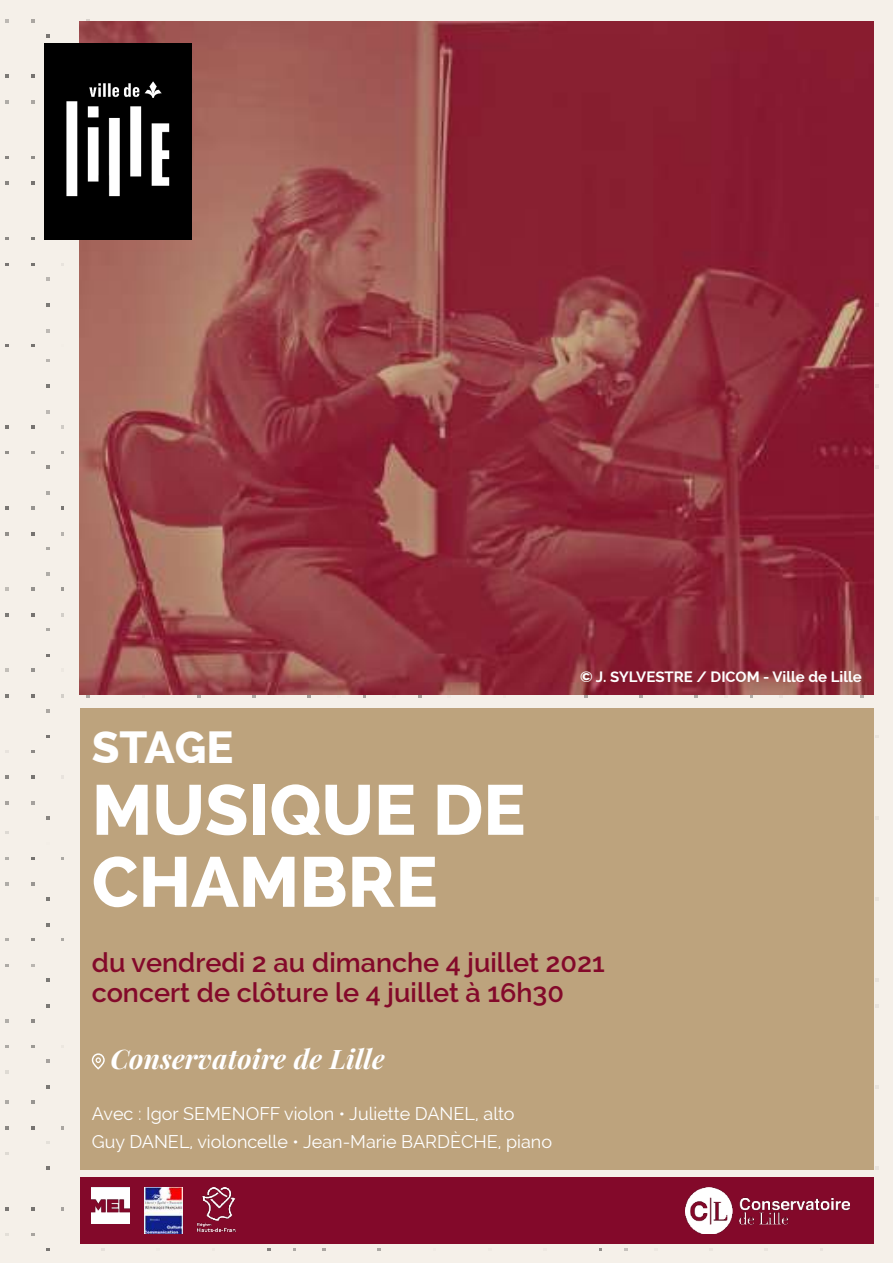
<style>
.page{position:relative;width:893px;height:1263px;background:#f5f0e9}
.page>*{position:absolute;margin:0;border:0;box-sizing:border-box;transform-origin:0 0}
.t1{font:800 70.5px/72px "Raleway";color:#fff}
.t2{font:800 45px "Raleway";color:#fff}
.t3{font:600 27px/30px "Raleway";color:#83092a}
.t4{font:italic 700 27px "Playfair Display";letter-spacing:.01em;color:#fff}
.t5{font:18px/28px "Raleway";color:#fff}
.t6{font:700 15px "Raleway";color:#fff}
</style>
<div class="page">
<div style="left:80px;top:1177px;width:794px;height:66px;background:#83092a"></div>
<img style="left:80px;top:21px;width:794px;height:674px">
<div style="left:80px;top:708px;width:794px;height:461px;background:#bda37d"></div>
<svg style="left:92px;top:1053px;width:13px;height:16px"></svg>
<img style="left:686px;top:1187px;width:164px;height:47px">
<img style="left:92px;top:1187px;width:38px;height:36px">
<img style="left:145px;top:1187px;width:37px;height:47px">
<img style="left:197px;top:1187px;width:38px;height:44px">
<img style="left:44px;top:44px;width:148px;height:196px">
<h2 class="t2" style="left:92px;top:721px;width:143px">STAGE</h2>
<h1 class="t1" style="left:92px;top:774px;width:435px">MUSIQUE DE<br>CHAMBRE</h1>
<p class="t6" style="left:580px;top:668px;width:283px">© J. SYLVESTRE / DICOM - Ville de Lille</p>
<h3 class="t3" style="left:92px;top:947px;width:514px">du vendredi 2 au dimanche 4 juillet 2021 concert de clôture le 4 juillet à 16h30</h3>
<h3 class="t4" style="left:110px;top:1041px;width:276px">Conservatoire de Lille</h3>
<p class="t5" style="left:92px;top:1099px;width:462px">Avec : Igor SEMENOFF violon • Juliette DANEL, alto<br>Guy DANEL, violoncelle • Jean-Marie BARD☺ÈCHE, piano</p>
</div>
